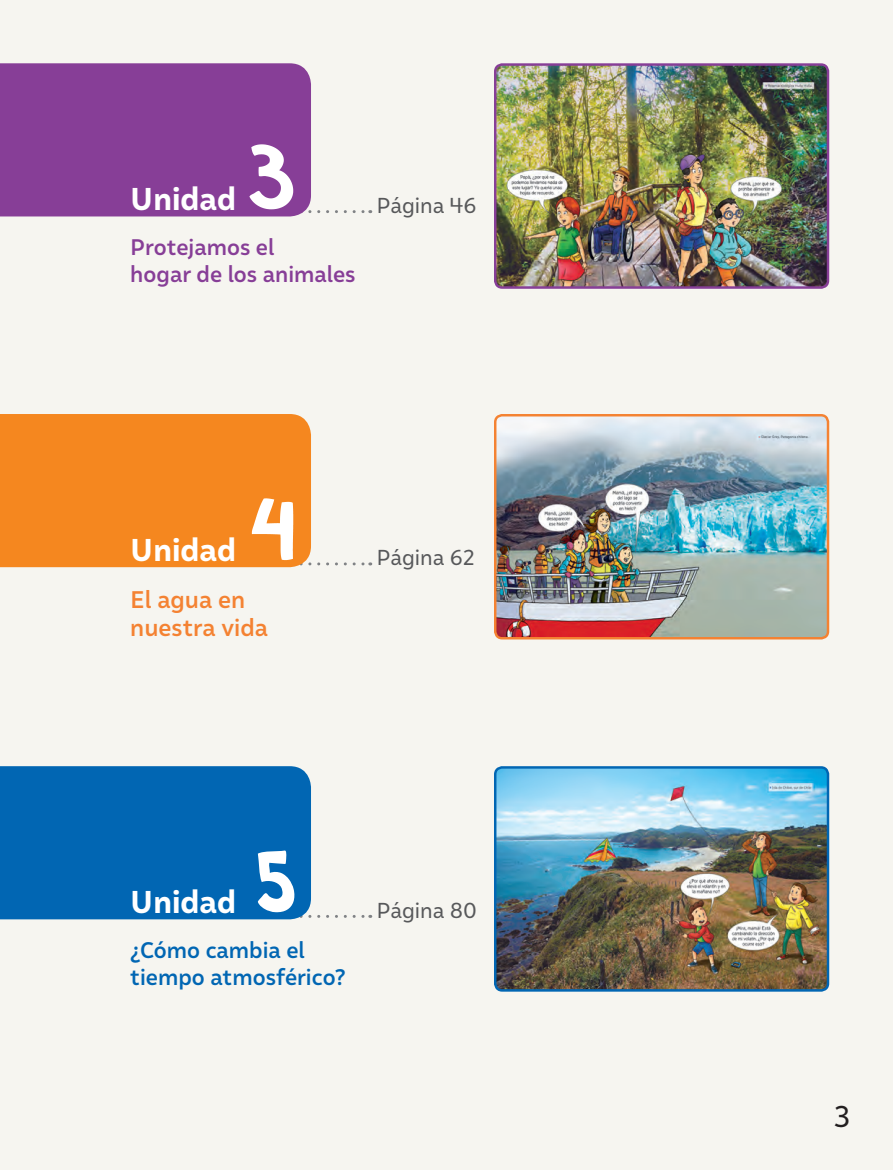
<style>
.page{position:relative;width:893px;height:1170px;background:#fff}
.page>*{position:absolute;margin:0;border:0;box-sizing:border-box;transform-origin:0 0}
.t1{font:700 31.5px "Malva";color:#fff}
.t2{font:30px "Malva CH";color:#231f20}
.t3{font:500 24px/28.8px "Malva";color:#f48232}
.t4{font:500 22.5px/27px "Malva";color:#0166b3}
.t5{font:500 22.5px/27px "Malva";color:#873e97}
.t6{font:21.6px "Malva";color:#57585a}
.s1{font-family:"Malva CH"}
</style>
<div class="page">
<div style="left:0;top:0;width:893px;height:1169px;background:#f6f5f0"></div>
<div style="left:0;top:63px;width:311px;height:153px;background:#873e97"></div>
<svg style="left:248px;top:144px;width:123px;height:69px"></svg>
<div style="left:0;top:414px;width:311px;height:153px;background:#f5871f"></div>
<svg style="left:248px;top:498px;width:123px;height:67px"></svg>
<div style="left:0;top:766px;width:311px;height:153px;background:#0166b3"></div>
<svg style="left:257px;top:850px;width:114px;height:67px"></svg>
<img style="left:497px;top:66px;width:331px;height:221px">
<div style="left:494px;top:63px;width:335px;height:226px;border:2px solid #873e97;border-radius:7px"></div>
<img style="left:495px;top:415px;width:333px;height:223px">
<div style="left:494px;top:414px;width:335px;height:225px;border:2px solid #f48232;border-radius:7px"></div>
<img style="left:495px;top:767px;width:333px;height:223px">
<div style="left:494px;top:766px;width:335px;height:225px;border:2px solid #0166b3;border-radius:7px"></div>
<p class="t1" style="left:130px;top:180px;width:107px">Unidad</p>
<p class="t6" style="left:377px;top:193px;width:101px">Página <span class="s1">46</span></p>
<p class="t5" style="left:130px;top:233px;width:227px">Protejamos el<br>hogar de los animales</p>
<p class="t1" style="left:130px;top:530px;width:107px">Unidad</p>
<p class="t3" style="left:130px;top:584px;width:139px">El agua en nuestra vida</p>
<p class="t6" style="left:377px;top:545px;width:100px">Página <span class="s1">62</span></p>
<p class="t1" style="left:130px;top:882px;width:107px">Unidad</p>
<p class="t4" style="left:130px;top:935px;width:217px">¿Cómo cambia el tiempo atmosférico?</p>
<p class="t6" style="left:377px;top:897px;width:102px">Página <span class="s1">80</span></p>
<p class="t2" style="left:834px;top:1098px;width:18px">3</p>
</div>
